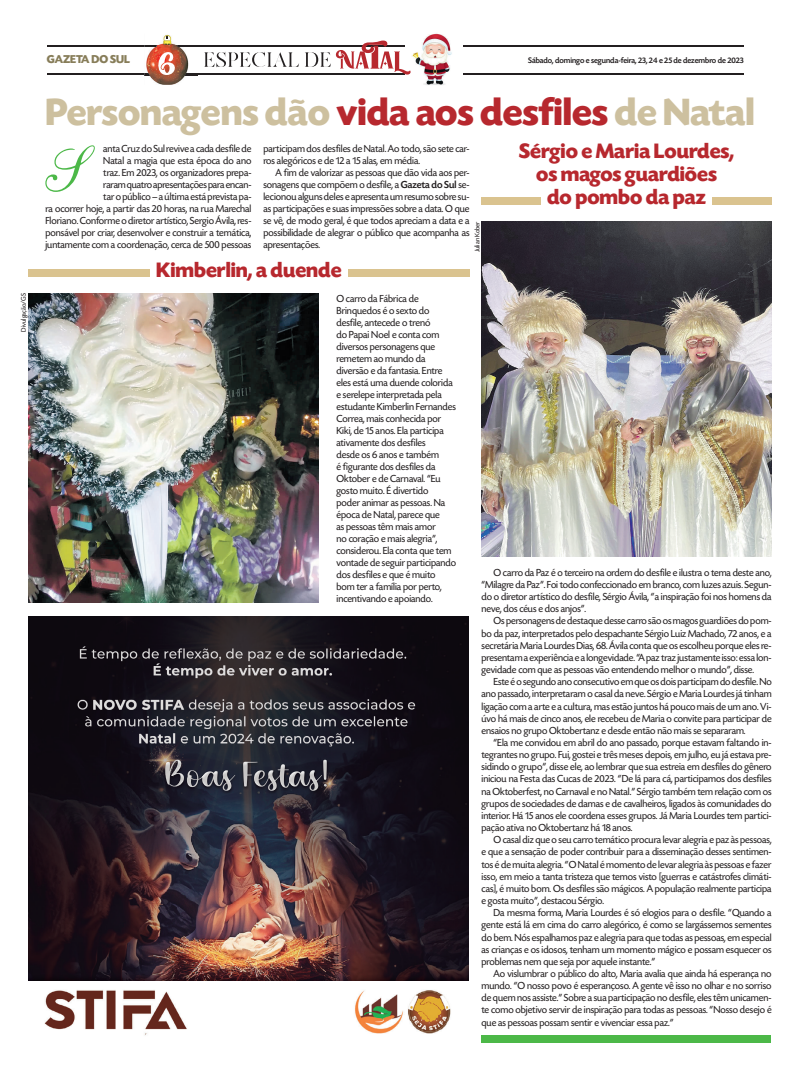
<style>
.page{position:relative;width:800px;height:1078px;background:#fff}
.page>*{position:absolute;margin:0;border:0;box-sizing:border-box;transform-origin:0 0}
.t1{font:700 40px "Today SHOP";color:#cdc09f}
.t2{font:700 22px/23px "Today SHOP";color:#b7282e;text-align:center}
.t3{font:700 12px "Today SHOP";color:#877d59}
.t4{font:10.7px/12px "Today SHOP";color:#231f20;text-align:right}
.t5{font:500 8.5px "Today SHOP";color:#231f20}
.t6{font:7px "Today SHOP";color:#231f20}
.s1{color:#b7282e}
.s2{font-weight:500}
</style>
<div class="page">
<hr style="left:47px;top:45px;width:696px;height:1px;background:#231f20">
<hr style="left:47px;top:46px;width:696px;height:1px;background:#231f20">
<hr style="left:47px;top:73px;width:696px;height:1px;background:#231f20">
<hr style="left:47px;top:74px;width:696px;height:1px;background:#231f20">
<div style="left:481px;top:1035px;width:290px;height:7px;background:#4cb848"></div>
<svg style="left:45px;top:145px;width:50px;height:47px"></svg>
<div style="left:28px;top:269px;width:122px;height:7px;background:#dac38f"></div>
<div style="left:348px;top:269px;width:121px;height:7px;background:#dac38f"></div>
<div style="left:481px;top:197px;width:59px;height:7px;background:#dac38f"></div>
<div style="left:712px;top:197px;width:59px;height:7px;background:#dac38f"></div>
<img style="left:411px;top:33px;width:51px;height:52px">
<img style="left:144px;top:34px;width:53px;height:51px">
<img style="left:144px;top:45px;width:53px;height:2px">
<img style="left:144px;top:73px;width:53px;height:2px">
<svg style="left:154px;top:52px;width:24px;height:23px"></svg>
<svg style="left:204px;top:41px;width:207px;height:34px"></svg>
<img style="left:28px;top:616px;width:440px;height:364px">
<img style="left:28px;top:980px;width:440px;height:55px">
<img style="left:165px;top:759px;width:39px;height:27px">
<img style="left:28px;top:293px;width:290px;height:309px">
<img style="left:481px;top:221px;width:290px;height:335px">
<p class="t6" style="left:21px;top:331px;width:40px;rotate:-90deg">Divulgação/GS</p>
<p class="t3" style="left:47px;top:55px;width:84px">GAZETA DO SUL</p>
<p class="t5" style="left:528px;top:57px;width:217px">Sábado, domingo e segunda-feira, 23, 24 e 25 de dezembro de 2023</p>
<p class="t1" style="left:45px;top:98px;width:710px">Personagens dão <span class="s1">vida aos desfiles</span> de Natal</p>
<p class="t4" style="left:45px;top:143px;width:207px">anta Cruz do Sul revive a cada desfile de<br>Natal a magia que esta época do ano<br>traz. Em 2023, os organizadores prepa-<br>raram quatro apresentações para encan-<br>tar o público – a última está prevista pa-<br>ra ocorrer hoje, a partir das 20 horas, na rua Marechal Floriano. Conforme o diretor artístico, Sergio Ávila, res&shy;ponsável por criar, desenvolver e construir a temática, juntamente com a coordenação, cerca de 500 pessoas</p>
<p class="t4" style="left:263px;top:143px;width:207px">participam dos desfiles de Natal. Ao todo, são sete car-</p>
<p class="t2" style="left:519px;top:142px;width:216px">Sérgio e Maria Lourdes, os magos guardiões<br>do pombo da paz</p>
<p class="t4" style="left:263px;top:155px;width:158px">ros alegóricos e de 12 a 15 alas, em média.</p>
<p class="t4" style="left:275px;top:167px;width:195px">A fim de valorizar as pessoas que dão vida aos per-</p>
<p class="t4" style="left:263px;top:179px;width:207px">sonagens que compõem o desfile, a <span class="s2">Gazeta do Sul</span> se-</p>
<p class="t4" style="left:263px;top:191px;width:207px">lecionou alguns deles e apresenta um resumo sobre su-</p>
<p class="t4" style="left:263px;top:203px;width:207px">as participações e suas impressões sobre a data. O que</p>
<p class="t4" style="left:263px;top:215px;width:207px">se vê, de modo geral, é que todos apreciam a data e a</p>
<p class="t4" style="left:263px;top:227px;width:207px">possibilidade de alegrar o público que acompanha as</p>
<p class="t4" style="left:263px;top:239px;width:58px">apresentações.</p>
<p class="t2" style="left:156px;top:261px;width:187px">Kimberlin, a duende</p>
<p class="t6" style="left:474px;top:252px;width:33px;rotate:-90deg">Julian Kober</p>
<p class="t4" style="left:336px;top:293px;width:121px;text-align:left">O carro da Fábrica de<br>Brinquedos é o sexto do desfile, antecede o trenó<br>do Papai Noel e conta com diversos personagens que remetem ao mundo da diversão e da fantasia. Entre eles está uma duende colorida e serelepe interpretada pela estudante Kimberlin Fernandes<br>Correa, mais conhecida por<br>Kiki, de 15 anos. Ela participa ativamente dos desfiles<br>desde os 6 anos e também<br>é figurante dos desfiles da<br>Oktober e de Carnaval. “Eu gosto muito. É divertido<br>poder animar as pessoas. Na época de Natal, parece que<br>as pessoas têm mais amor<br>no coração e mais alegria”, considerou. Ela conta que tem vontade de seguir participando dos desfiles e que é muito bom ter a família por perto, incentivando e apoiando.</p>
<p class="t4" style="left:493px;top:567px;width:279px">O carro da Paz é o terceiro na ordem do desfile e ilustra o tema deste ano,</p>
<p class="t4" style="left:481px;top:579px;width:291px">“Milagre da Paz”. Foi todo confeccionado em branco, com luzes azuis. Segun-</p>
<p class="t4" style="left:481px;top:591px;width:291px">do o diretor artístico do desfile, Sérgio Ávila, “a inspiração foi nos homens da</p>
<p class="t4" style="left:481px;top:603px;width:106px">neve, dos céus e dos anjos”.</p>
<p class="t4" style="left:493px;top:615px;width:279px">Os personagens de destaque desse carro são os magos guardiões do pom-</p>
<p class="t4" style="left:481px;top:628px;width:291px">bo da paz, interpretados pelo despachante Sérgio Luiz Machado, 72 anos, e a</p>
<p class="t4" style="left:481px;top:640px;width:291px">secretária Maria Lourdes Dias, 68. Ávila conta que os escolheu porque eles re-</p>
<p class="t4" style="left:481px;top:652px;width:291px">presentam a experiência e a longevidade. “A paz traz justamente isso: essa lon-</p>
<p class="t4" style="left:481px;top:664px;width:274px">gevidade com que as pessoas vão entendendo melhor o mundo”, disse.</p>
<p class="t4" style="left:493px;top:676px;width:279px">Este é o segundo ano consecutivo em que os dois participam do desfile. No</p>
<p class="t4" style="left:481px;top:688px;width:291px">ano passado, interpretaram o casal da neve. Sérgio e Maria Lourdes já tinham</p>
<p class="t4" style="left:481px;top:700px;width:291px">ligação com a arte e a cultura, mas estão juntos há pouco mais de um ano. Vi-</p>
<p class="t4" style="left:481px;top:713px;width:291px">úvo há mais de cinco anos, ele recebeu de Maria o convite para participar de</p>
<p class="t4" style="left:481px;top:725px;width:265px">ensaios no grupo Oktobertanz e desde então não mais se separaram.</p>
<p class="t4" style="left:493px;top:737px;width:279px">“Ela me convidou em abril do ano passado, porque estavam faltando in-</p>
<p class="t4" style="left:481px;top:749px;width:291px">tegrantes no grupo. Fui, gostei e três meses depois, em julho, eu já estava pre-</p>
<p class="t4" style="left:481px;top:761px;width:291px">sidindo o grupo”, disse ele, ao lembrar que sua estreia em desfiles do gênero</p>
<p class="t4" style="left:481px;top:773px;width:291px">iniciou na Festa das Cucas de 2023. “De lá para cá, participamos dos desfiles</p>
<p class="t4" style="left:481px;top:785px;width:291px">na Oktoberfest, no Carnaval e no Natal.” Sérgio também tem relação com os</p>
<p class="t4" style="left:481px;top:798px;width:291px">grupos de sociedades de damas e de cavalheiros, ligados às comunidades do</p>
<p class="t4" style="left:481px;top:810px;width:291px">interior. Há 15 anos ele coordena esses grupos. Já Maria Lourdes tem partici-</p>
<p class="t4" style="left:481px;top:822px;width:152px">pação ativa no Oktobertanz há 18 anos.</p>
<p class="t4" style="left:493px;top:834px;width:279px">O casal diz que o seu carro temático procura levar alegria e paz às pessoas,</p>
<p class="t4" style="left:481px;top:846px;width:291px">e que a sensação de poder contribuir para a disseminação desses sentimen-</p>
<p class="t4" style="left:481px;top:858px;width:291px">tos é de muita alegria. “O Natal é momento de levar alegria às pessoas e fazer</p>
<p class="t4" style="left:481px;top:871px;width:291px">isso, em meio a tanta tristeza que temos visto [guerras e catástrofes climáti-</p>
<p class="t4" style="left:481px;top:883px;width:291px">cas], é muito bom. Os desfiles são mágicos. A população realmente participa</p>
<p class="t4" style="left:481px;top:895px;width:124px">e gosta muito”, destacou Sérgio.</p>
<p class="t4" style="left:493px;top:907px;width:279px">Da mesma forma, Maria Lourdes é só elogios para o desfile. “Quando a</p>
<p class="t4" style="left:481px;top:919px;width:291px">gente está lá em cima do carro alegórico, é como se largássemos sementes</p>
<p class="t4" style="left:481px;top:931px;width:291px">do bem. Nós espalhamos paz e alegria para que todas as pessoas, em especial</p>
<p class="t4" style="left:481px;top:943px;width:291px">as crianças e os idosos, tenham um momento mágico e possam esquecer os</p>
<p class="t4" style="left:481px;top:956px;width:175px">problemas nem que seja por aquele instante.”</p>
<p class="t4" style="left:493px;top:968px;width:279px">Ao vislumbrar o público do alto, Maria avalia que ainda há esperança no</p>
<p class="t4" style="left:481px;top:980px;width:291px">mundo. “O nosso povo é esperançoso. A gente vê isso no olhar e no sorriso</p>
<p class="t4" style="left:481px;top:992px;width:291px">de quem nos assiste.” Sobre a sua participação no desfile, eles têm unicamen-</p>
<p class="t4" style="left:481px;top:1004px;width:291px">te como objetivo servir de inspiração para todas as pessoas. “Nosso desejo é</p>
<p class="t4" style="left:481px;top:1016px;width:193px">que as pessoas possam sentir e vivenciar essa paz.”</p>
</div>
